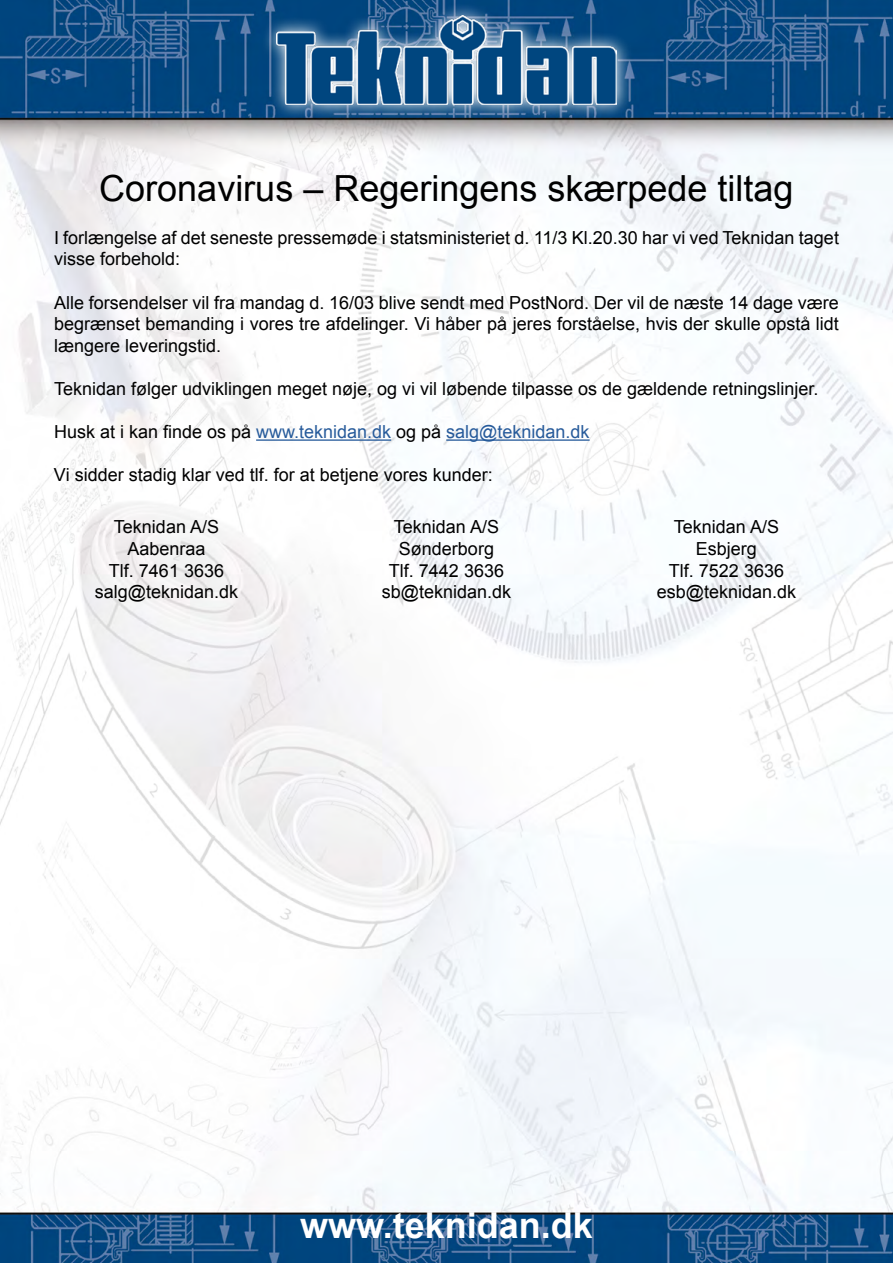
<style>
.page{position:relative;width:893px;height:1263px;background:#fff}
.page>*{position:absolute;margin:0;border:0;box-sizing:border-box;transform-origin:0 0}
.t1{font:36px "Arial Beta";color:#000}
.t2{font:700 36px "Arial Beta";color:#fff}
.t3{font:18px/21.6px "Arial Beta";color:#000;text-align:center}
.t4{font:18px "Arial Beta";color:#275b9b}
.s1{color:#000}
</style>
<div class="page">
<img style="left:0;top:0;width:893px;height:1263px">
<svg style="left:262px;top:2px;width:370px;height:118px;background:#245988"></svg>
<img style="left:276px;top:16px;width:341px;height:88px">
<hr style="left:256px;top:439px;width:135px;height:2px;background:#275b9b">
<hr style="left:446px;top:439px;width:144px;height:2px;background:#275b9b">
<h1 class="t1" style="left:99px;top:164px;width:696px">Coronavirus – Regeringens skærpede tiltag</h1>
<p class="t3" style="left:54px;top:227px;width:786px;text-align:left">I forlængelse af det seneste pressemøde i statsministeriet d. 11/3 Kl.20.30 har vi ved Teknidan taget visse forbehold:</p>
<p class="t3" style="left:54px;top:292px;width:786px;text-align:justify">Alle forsendelser vil fra mandag d. 16/03 blive sendt med PostNord. Der vil de næste 14 dage være begrænset bemanding i vores tre afdelinger. Vi håber på jeres forståelse, hvis der skulle opstå lidt længere leveringstid.</p>
<p class="t3" style="left:54px;top:378px;width:766px">Teknidan følger udviklingen meget nøje, og vi vil løbende tilpasse os de gældende retningslinjer.</p>
<p class="t4" style="left:54px;top:420px;width:537px"><span class="s1">Husk at i kan finde os på</span> www.teknidan.dk <span class="s1">og på</span> salg@teknidan.dk</p>
<p class="t3" style="left:54px;top:464px;width:440px">Vi sidder stadig klar ved tlf. for at betjene vores kunder:</p>
<p class="t3" style="left:95px;top:516px;width:145px">Teknidan A/S<br>Aabenraa<br>Tlf. 7461 3636 salg@teknidan.dk</p>
<p class="t3" style="left:657px;top:516px;width:141px">Teknidan A/S<br>Esbjerg<br>Tlf. 7522 3636 esb@teknidan.dk</p>
<p class="t3" style="left:382px;top:516px;width:131px">Teknidan A/S<br>Sønderborg<br>Tlf. 7442 3636 sb@teknidan.dk</p>
<h1 class="t2" style="left:300px;top:1202px;width:294px">www.teknidan.dk</h1>
</div>
